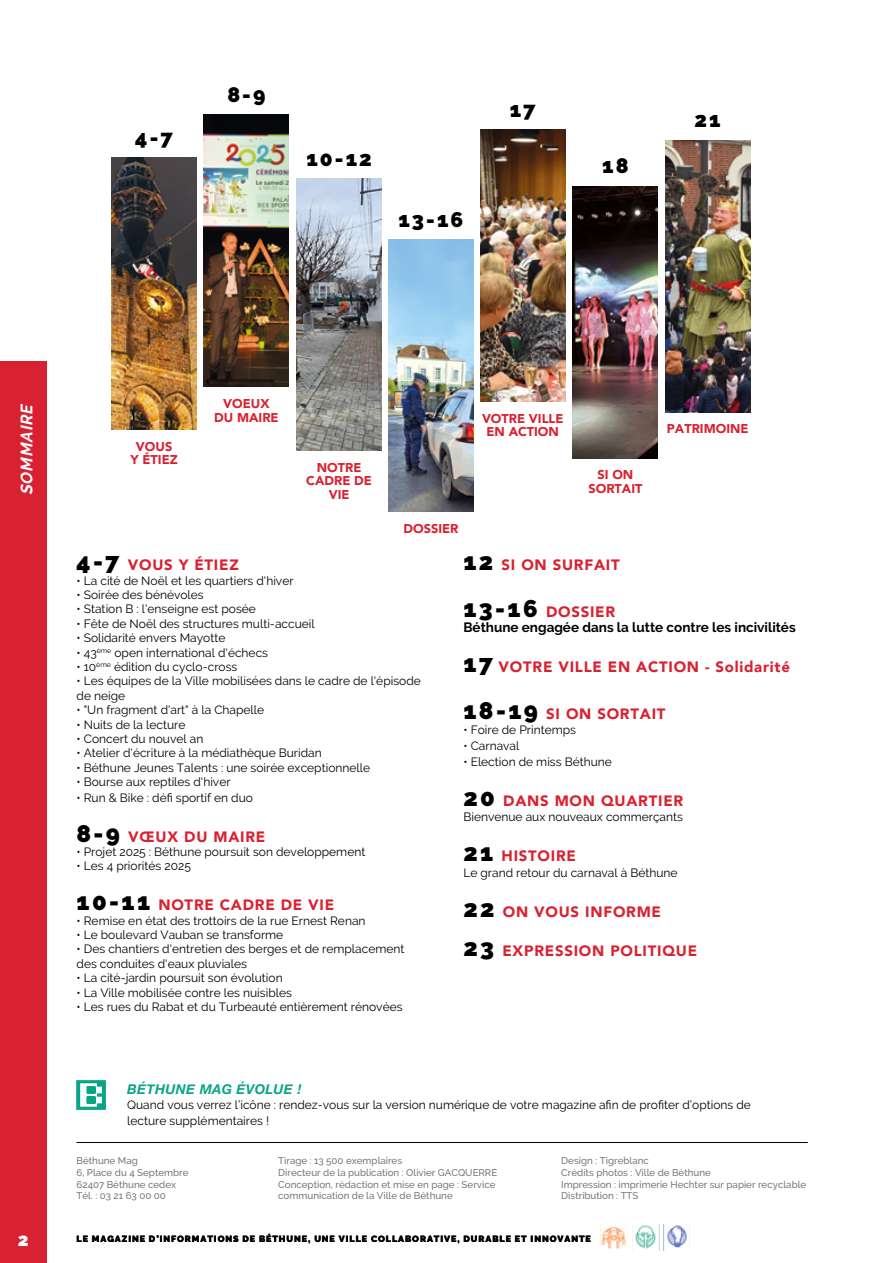
<style>
.page{position:relative;width:893px;height:1263px;background:#fff}
.page>*{position:absolute;margin:0;border:0;box-sizing:border-box;transform-origin:0 0}
.t1{font:900 21px "Raleway";letter-spacing:.1em;color:#000}
.t2{font:900 18px "Raleway";color:#fff}
.t3{font:italic 700 16.5px "Raleway";color:#fff}
.t4{font:900 15px "Avenir";letter-spacing:.05em;color:#d82231}
.t5{font:700 13.5px "Raleway";color:#000}
.t6{font:italic 700 13.5px "Helvetica Neue";letter-spacing:.025em;color:#0aa587}
.t7{font:900 12.75px/13.5px "Avenir";color:#d82231;text-align:center}
.t8{font:12px/14.4px "Raleway";color:#000}
.t9{font:500 9.75px/11.7px "Raleway";color:#77787b}
.t10{font:900 9px "Raleway";letter-spacing:.1em;color:#000}
.s1{font-family:"Raleway";font-size:24px;color:#000}
</style>
<div class="page">
<img style="left:600px;top:1224px;width:27px;height:27px">
<img style="left:635px;top:1224px;width:24px;height:27px">
<img style="left:664px;top:1224px;width:26px;height:27px">
<img style="left:204px;top:115px;width:85px;height:272px">
<img style="left:388px;top:240px;width:85px;height:272px">
<img style="left:480px;top:129px;width:85px;height:273px">
<img style="left:573px;top:186px;width:85px;height:272px">
<img style="left:665px;top:140px;width:85px;height:272px">
<img style="left:297px;top:179px;width:85px;height:271px">
<hr style="left:77px;top:1142px;width:731px;height:1px;background:#000">
<img style="left:112px;top:157px;width:85px;height:272px">
<svg style="left:76px;top:1080px;width:30px;height:30px"></svg>
<div style="left:0;top:361px;width:47px;height:902px;background:#d82231"></div>
<h1 class="t1" style="left:135px;top:125px;width:39px">4-7</h1>
<h1 class="t1" style="left:227px;top:82px;width:40px">8-9</h1>
<h1 class="t1" style="left:306px;top:146px;width:67px">10-12</h1>
<h1 class="t1" style="left:398px;top:207px;width:67px">13-16</h1>
<h1 class="t1" style="left:510px;top:97px;width:28px">17</h1>
<h1 class="t1" style="left:602px;top:154px;width:28px">18</h1>
<h1 class="t1" style="left:695px;top:108px;width:28px">21</h1>
<h3 class="t3" style="left:17px;top:494px;width:93px;rotate:-90deg">SOMMAIRE</h3>
<p class="t7" style="left:131px;top:439px;width:49px">VOUS<br>Y ÉTIEZ</p>
<p class="t7" style="left:214px;top:397px;width:66px">VOEUX<br>DU MAIRE</p>
<p class="t7" style="left:306px;top:460px;width:67px">NOTRE<br>CADRE DE<br>VIE</p>
<p class="t7" style="left:482px;top:411px;width:83px">VOTRE VILLE<br>EN ACTION</p>
<p class="t7" style="left:403px;top:522px;width:56px">DOSSIER</p>
<p class="t7" style="left:588px;top:468px;width:56px">SI ON<br>SORTAIT</p>
<p class="t7" style="left:667px;top:422px;width:83px">PATRIMOINE</p>
<p class="t4" style="left:77px;top:552px;width:164px"><span class="s1">4-7</span> VOUS Y ÉTIEZ</p>
<p class="t8" style="left:77px;top:573px;width:219px">• La cité de Noël et les quartiers d'hiver</p>
<p class="t8" style="left:77px;top:587px;width:129px">• Soirée des bénévoles</p>
<p class="t8" style="left:77px;top:602px;width:181px">• Station B : l'enseigne est posée</p>
<p class="t8" style="left:77px;top:616px;width:240px">• Fête de Noël des structures multi-accueil</p>
<p class="t8" style="left:77px;top:631px;width:150px">• Solidarité envers Mayotte</p>
<p class="t8" style="left:77px;top:645px;width:193px">• 43<sup>ème</sup> open international d'échecs</p>
<p class="t8" style="left:77px;top:659px;width:162px">• 10<sup>ème</sup> édition du cyclo-cross</p>
<p class="t8" style="left:77px;top:674px;width:346px">• Les équipes de la Ville mobilisées dans le cadre de l'épisode de neige</p>
<p class="t8" style="left:77px;top:703px;width:189px">• "Un fragment d'art" à la Chapelle</p>
<p class="t8" style="left:77px;top:717px;width:110px">• Nuits de la lecture</p>
<p class="t8" style="left:77px;top:731px;width:128px">• Concert du nouvel an</p>
<p class="t8" style="left:77px;top:746px;width:247px">• Atelier d'écriture à la médiathèque Buridan</p>
<p class="t8" style="left:77px;top:760px;width:295px">• Béthune Jeunes Talents : une soirée exceptionnelle</p>
<p class="t8" style="left:77px;top:775px;width:156px">• Bourse aux reptiles d'hiver</p>
<p class="t8" style="left:77px;top:790px;width:178px">• Run &amp; Bike : défi sportif en duo</p>
<p class="t4" style="left:77px;top:823px;width:190px"><span class="s1">8-9</span> VŒUX DU MAIRE</p>
<p class="t8" style="left:77px;top:844px;width:290px">• Projet 2025 : Béthune poursuit son developpement</p>
<p class="t8" style="left:77px;top:859px;width:116px">• Les 4 priorités 2025</p>
<p class="t4" style="left:77px;top:892px;width:259px"><span class="s1">10-11</span> NOTRE CADRE DE VIE</p>
<p class="t8" style="left:77px;top:913px;width:290px">• Remise en état des trottoirs de la rue Ernest Renan</p>
<p class="t8" style="left:77px;top:927px;width:208px">• Le boulevard Vauban se transforme</p>
<p class="t8" style="left:77px;top:942px;width:329px">• Des chantiers d'entretien des berges et de remplacement des conduites d'eaux pluviales</p>
<p class="t8" style="left:77px;top:971px;width:208px">• La cité-jardin poursuit son évolution</p>
<p class="t8" style="left:77px;top:985px;width:217px">• La Ville mobilisée contre les nuisibles</p>
<p class="t8" style="left:77px;top:999px;width:328px">• Les rues du Rabat et du Turbeauté entièrement rénovées</p>
<p class="t4" style="left:463px;top:552px;width:158px"><span class="s1">12</span> SI ON SURFAIT</p>
<p class="t4" style="left:463px;top:598px;width:153px"><span class="s1">13-16</span> DOSSIER</p>
<p class="t5" style="left:463px;top:620px;width:334px">Béthune engagée dans la lutte contre les incivilités</p>
<p class="t4" style="left:463px;top:654px;width:328px"><span class="s1">17</span> VOTRE VILLE EN ACTION - Solidarité</p>
<p class="t4" style="left:463px;top:700px;width:204px"><span class="s1">18-19</span> SI ON SORTAIT</p>
<p class="t8" style="left:463px;top:723px;width:114px">• Foire de Printemps</p>
<p class="t8" style="left:463px;top:739px;width:57px">• Carnaval</p>
<p class="t8" style="left:463px;top:754px;width:150px">• Election de miss Béthune</p>
<p class="t4" style="left:463px;top:787px;width:221px"><span class="s1">20</span> DANS MON QUARTIER</p>
<p class="t8" style="left:463px;top:810px;width:221px">Bienvenue aux nouveaux commerçants</p>
<p class="t4" style="left:463px;top:843px;width:114px"><span class="s1">21</span> HISTOIRE</p>
<p class="t8" style="left:463px;top:865px;width:216px">Le grand retour du carnaval à Béthune</p>
<p class="t4" style="left:463px;top:898px;width:199px"><span class="s1">22</span> ON VOUS INFORME</p>
<p class="t4" style="left:463px;top:938px;width:235px"><span class="s1">23</span> EXPRESSION POLITIQUE</p>
<p class="t6" style="left:127px;top:1080px;width:176px">BÉTHUNE MAG ÉVOLUE !</p>
<p class="t8" style="left:127px;top:1097px;width:625px;line-height:15.8px">Quand vous verrez l’icône : rendez-vous sur la version numérique de votre magazine afin de profiter d’options de lecture supplémentaires !</p>
<p class="t9" style="left:77px;top:1155px;width:114px">Béthune Mag<br>6, Place du 4 Septembre<br>62407 Béthune cedex<br>Tél. : 03 21 63 00 00</p>
<p class="t9" style="left:278px;top:1155px;width:221px">Tirage : 13 500 exemplaires<br>Directeur de la publication : Olivier GACQUERRE Conception, rédaction et mise en page : Service communication de la Ville de Béthune</p>
<p class="t9" style="left:561px;top:1155px;width:246px">Design : Tigreblanc<br>Crédits photos : Ville de Béthune<br>Impression : imprimerie Hechter sur papier recyclable<br>Distribution : TTS</p>
<h2 class="t2" style="left:18px;top:1229px;width:12px">2</h2>
<p class="t10" style="left:77px;top:1233px;width:516px">LE MAGAZINE D’INFORMATIONS DE BÉTHUNE, UNE VILLE COLLABORATIVE, DURABLE ET INNOVANTE</p>
</div>
